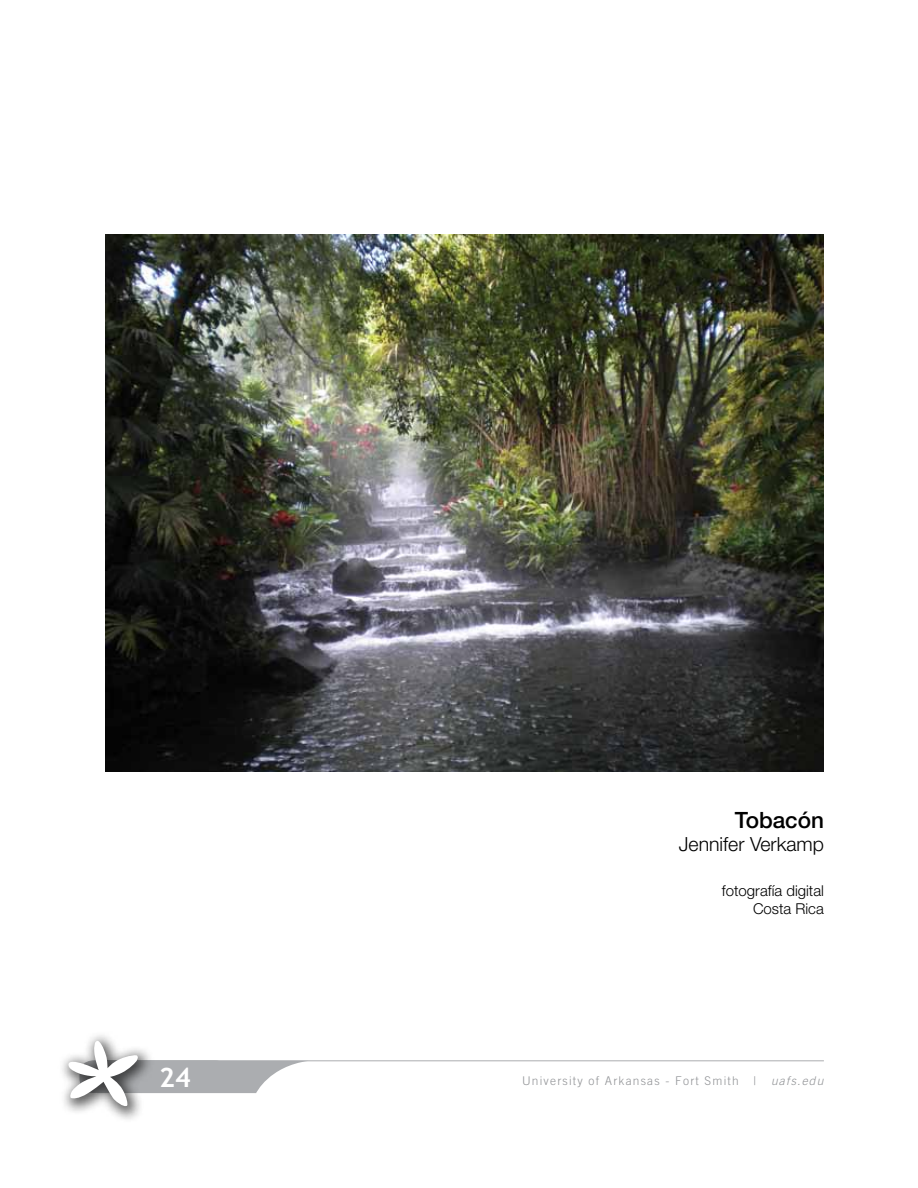
<style>
.page{position:relative;width:918px;height:1188px;background:#fff}
.page>*{position:absolute;margin:0;border:0;box-sizing:border-box;transform-origin:0 0}
.t1{font:700 27px "Trebuchet MS";color:#fff}
.t2{font:500 22.5px "Helvetica Neue LT Std";color:#000}
.t3{font:300 19.5px "Helvetica Neue LT Std";color:#000}
.t4{font:300 15px/18px "Helvetica Neue LT Std";color:#000;text-align:right}
.t5{font:300 12px "Trade Gothic LT Std";letter-spacing:.1em;color:#919396}
.s1{font-style:italic}
</style>
<div class="page">
<hr style="left:103px;top:1060px;width:721px;height:1px;background:#abadb0">
<div style="left:58px;top:1030px;width:97px;height:93px;background:#000;opacity:.63"></div>
<svg style="left:68px;top:1039px;width:241px;height:68px"></svg>
<img style="left:106px;top:234px;width:718px;height:537px">
<h2 class="t2" style="left:735px;top:806px;width:91px">Tobacón</h2>
<h3 class="t3" style="left:679px;top:832px;width:147px">Jennifer Verkamp</h3>
<p class="t4" style="left:722px;top:881px;width:103px">fotografía digital<br>Costa Rica</p>
<h1 class="t1" style="left:159px;top:1060px;width:33px">24</h1>
<p class="t5" style="left:522px;top:1073px;width:303px">University of Arkansas - Fort Smith | <span class="s1">uafs.edu</span></p>
</div>
